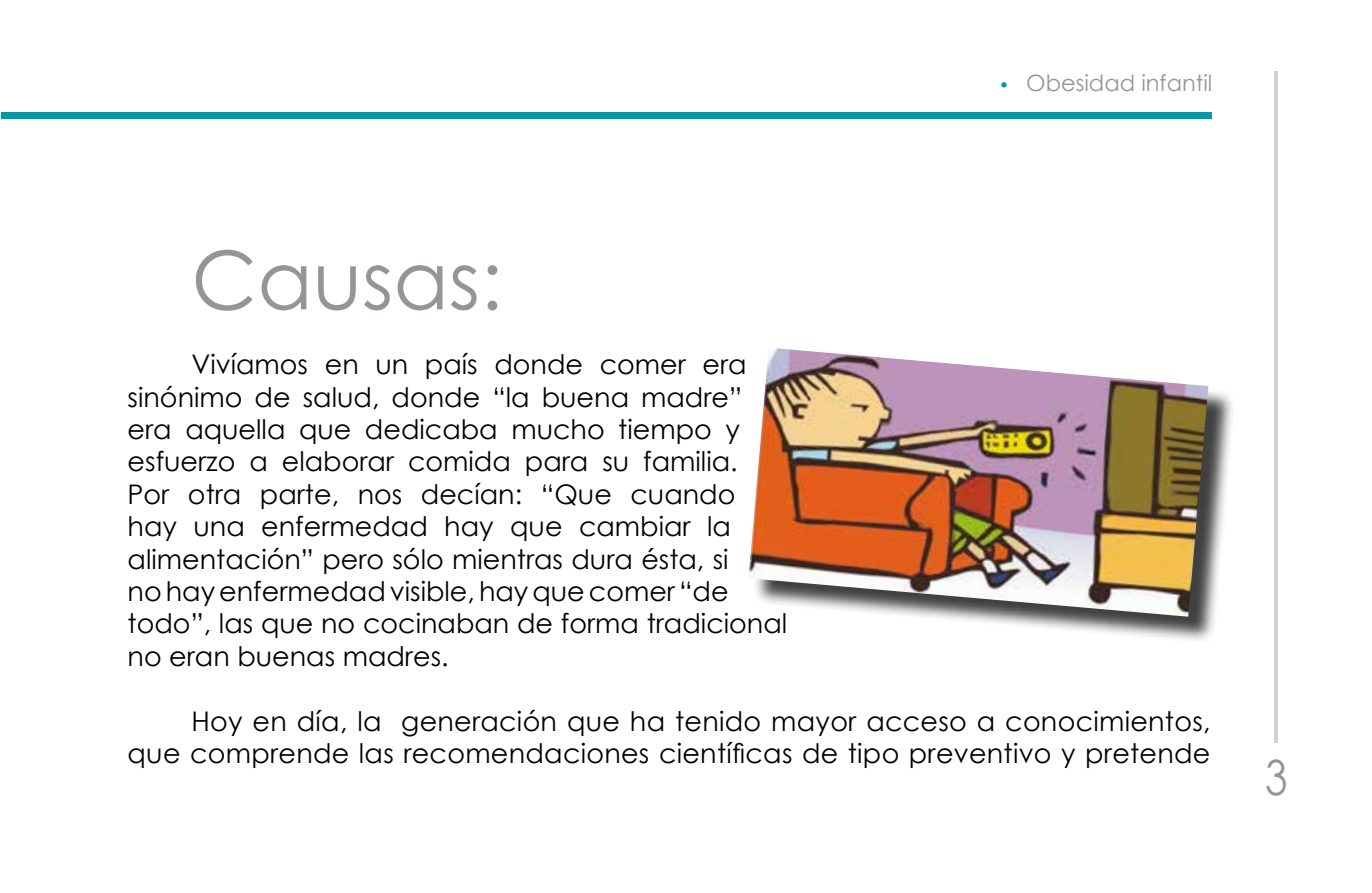
<style>
.page{position:relative;width:1372px;height:893px;background:#fff}
.page>*{position:absolute;margin:0;border:0;box-sizing:border-box;transform-origin:0 0}
.t1{font:81px "Century Gothic";color:#939598}
.t2{font:48.6px "Century Gothic";color:#939598;scale:.83 1}
.t3{font:27px/32.4px "Century Gothic";color:#000}
.t4{font:22.5px "Century Gothic";color:#939598}
</style>
<div class="page">
<hr style="left:1274px;top:71px;width:3px;height:671px;background:#d1d3d4">
<div style="left:2px;top:112px;width:1210px;height:6px;background:#0099a8"></div>
<svg style="left:1001px;top:82px;width:5px;height:6px"></svg>
<div style="left:752px;top:352px;width:483px;height:292px;background:#000;opacity:.75"></div>
<img style="left:749px;top:348px;width:459px;height:269px">
<p class="t4" style="left:1026px;top:67px;width:188px">Obesidad infantil</p>
<h1 class="t1" style="left:191px;top:223px;width:313px">Causas:</h1>
<p class="t3" style="left:128px;top:348px;width:661px;text-indent:64px">Vivíamos en un país donde comer era sinónimo de salud, donde “la buena madre” era aquella que dedicaba mucho tiempo y esfuerzo a elaborar comida para su familia.<br>Por otra parte, nos decían: “Que cuando hay una enfermedad hay que cambiar la alimentación” pero sólo mientras dura ésta, si<br>no hay enfermedad visible, hay que comer “de todo”, las que no cocinaban de forma tradicional no eran buenas madres.</p>
<p class="t3" style="left:128px;top:704px;width:1084px;text-align:right">Hoy en día, la generación que ha tenido mayor acceso a conocimientos,<br>que comprende las recomendaciones científicas de tipo preventivo y pretende</p>
<h2 class="t2" style="left:1264px;top:743px;width:29px">3</h2>
</div>
